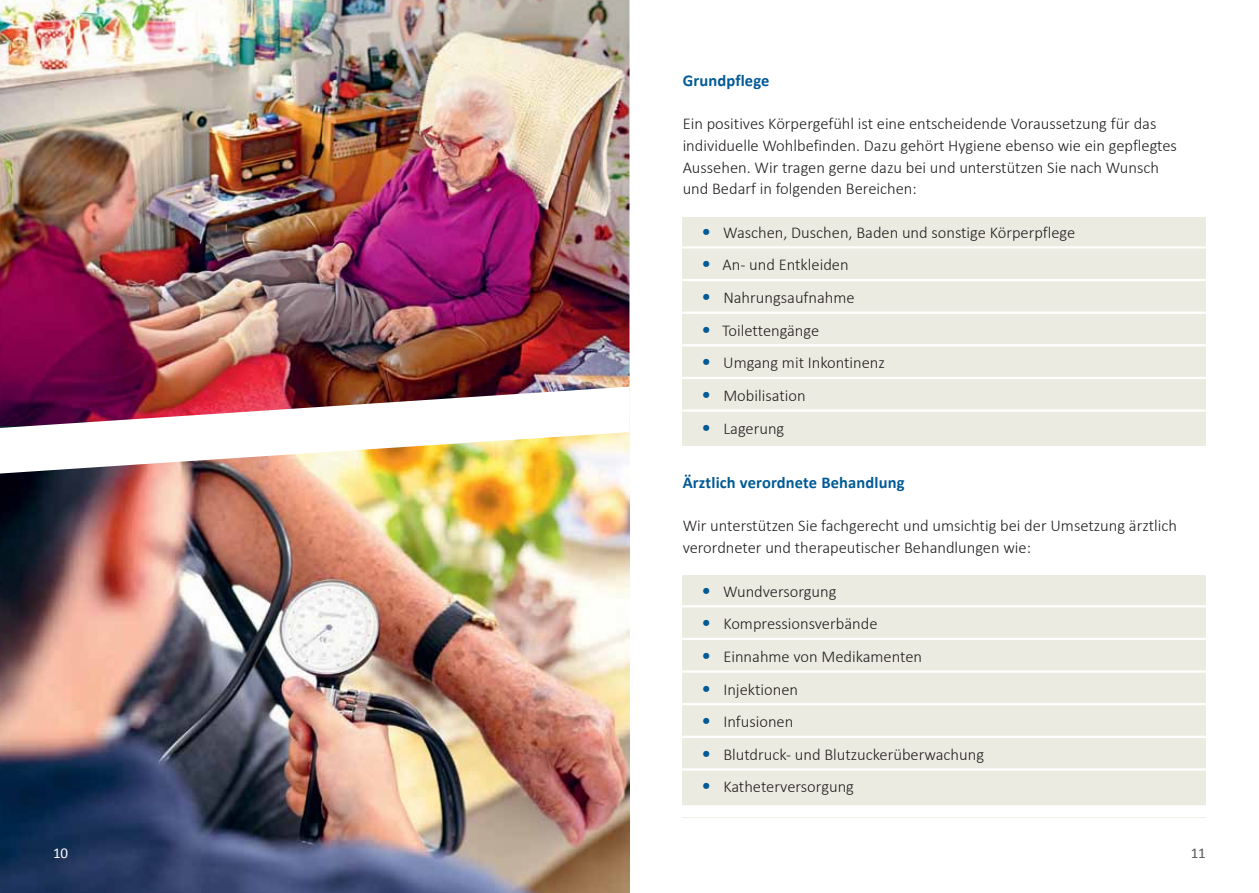
<style>
.page{position:relative;width:1259px;height:893px;background:#fff}
.page>*{position:absolute;margin:0;border:0;box-sizing:border-box;transform-origin:0 0}
.t1{font:300 16.5px/21.8px "Calibri";color:#231f20}
.t2{font:700 16.5px "Calibri";letter-spacing:.01em;color:#005a96}
.t3{font:15px "Calibri";color:#fff}
.t4{font:15px "Calibri";color:#58595b}
.s1{font-weight:400;font-size:19.5px;color:#005a96}
</style>
<div class="page">
<img style="left:0;top:0;width:629px;height:387px">
<img style="left:0;top:474px;width:629px;height:419px">
<img style="left:0;top:387px;width:629px;height:87px">
<div style="left:682px;top:217px;width:523px;height:228px;background:#ecebe1"></div>
<hr style="left:674px;top:246px;width:536px;height:3px;background:#fff">
<hr style="left:674px;top:279px;width:536px;height:2px;background:#fff">
<hr style="left:674px;top:312px;width:536px;height:2px;background:#fff">
<hr style="left:674px;top:344px;width:536px;height:2px;background:#fff">
<hr style="left:674px;top:377px;width:536px;height:2px;background:#fff">
<hr style="left:674px;top:409px;width:536px;height:3px;background:#fff">
<div style="left:682px;top:575px;width:523px;height:242px;background:#ecebe1"></div>
<hr style="left:674px;top:605px;width:536px;height:2px;background:#fff">
<hr style="left:674px;top:638px;width:536px;height:2px;background:#fff">
<hr style="left:674px;top:670px;width:536px;height:3px;background:#fff">
<hr style="left:674px;top:703px;width:536px;height:2px;background:#fff">
<hr style="left:674px;top:736px;width:536px;height:2px;background:#fff">
<hr style="left:674px;top:768px;width:536px;height:3px;background:#fff">
<div style="left:674px;top:805px;width:536px;height:12px;background:#fff"></div>
<p class="t3" style="left:53px;top:843px;width:17px">10</p>
<p class="t2" style="left:682px;top:70px;width:88px">Grundpflege</p>
<p class="t1" style="left:682px;top:113px;width:496px">Ein positives Körpergefühl ist eine entscheidende Voraussetzung für das individuelle Wohlbefinden. Dazu gehört Hygiene ebenso wie ein gepflegtes Aus sehen. Wir tragen gerne dazu bei und unterstützen Sie nach Wunsch und Bedarf in folgenden Bereichen:</p>
<p class="t1" style="left:701px;top:221px;width:375px"><span class="s1">•</span> Waschen, Duschen, Baden und sonstige Körperpflege</p>
<p class="t1" style="left:701px;top:254px;width:149px"><span class="s1">•</span> An- und Entkleiden</p>
<p class="t1" style="left:701px;top:287px;width:155px"><span class="s1">•</span> Nahrungsaufnahme</p>
<p class="t1" style="left:701px;top:319px;width:119px"><span class="s1">•</span> Toilettengänge</p>
<p class="t1" style="left:701px;top:352px;width:185px"><span class="s1">•</span> Umgang mit Inkontinenz</p>
<p class="t1" style="left:701px;top:384px;width:106px"><span class="s1">•</span> Mobilisation</p>
<p class="t1" style="left:701px;top:417px;width:84px"><span class="s1">•</span> Lagerung</p>
<p class="t2" style="left:682px;top:472px;width:224px">Ärztlich verordnete Behandlung</p>
<p class="t1" style="left:682px;top:515px;width:496px">Wir unterstützen Sie fachgerecht und umsichtig bei der Umsetzung ärztlich verordneter und therapeutischer Behandlungen wie:</p>
<p class="t1" style="left:701px;top:580px;width:136px"><span class="s1">•</span> Wundversorgung</p>
<p class="t1" style="left:701px;top:613px;width:177px"><span class="s1">•</span> Kompressionsverbände</p>
<p class="t1" style="left:701px;top:645px;width:222px"><span class="s1">•</span> Einnahme von Medikamenten</p>
<p class="t1" style="left:701px;top:678px;width:98px"><span class="s1">•</span> Injektionen</p>
<p class="t1" style="left:701px;top:711px;width:93px"><span class="s1">•</span> Infusionen</p>
<p class="t1" style="left:701px;top:743px;width:284px"><span class="s1">•</span> Blutdruck- und Blutzuckerüberwachung</p>
<p class="t1" style="left:701px;top:776px;width:154px"><span class="s1">•</span> Katheterversorgung</p>
<p class="t4" style="left:1190px;top:843px;width:17px">11</p>
</div>
